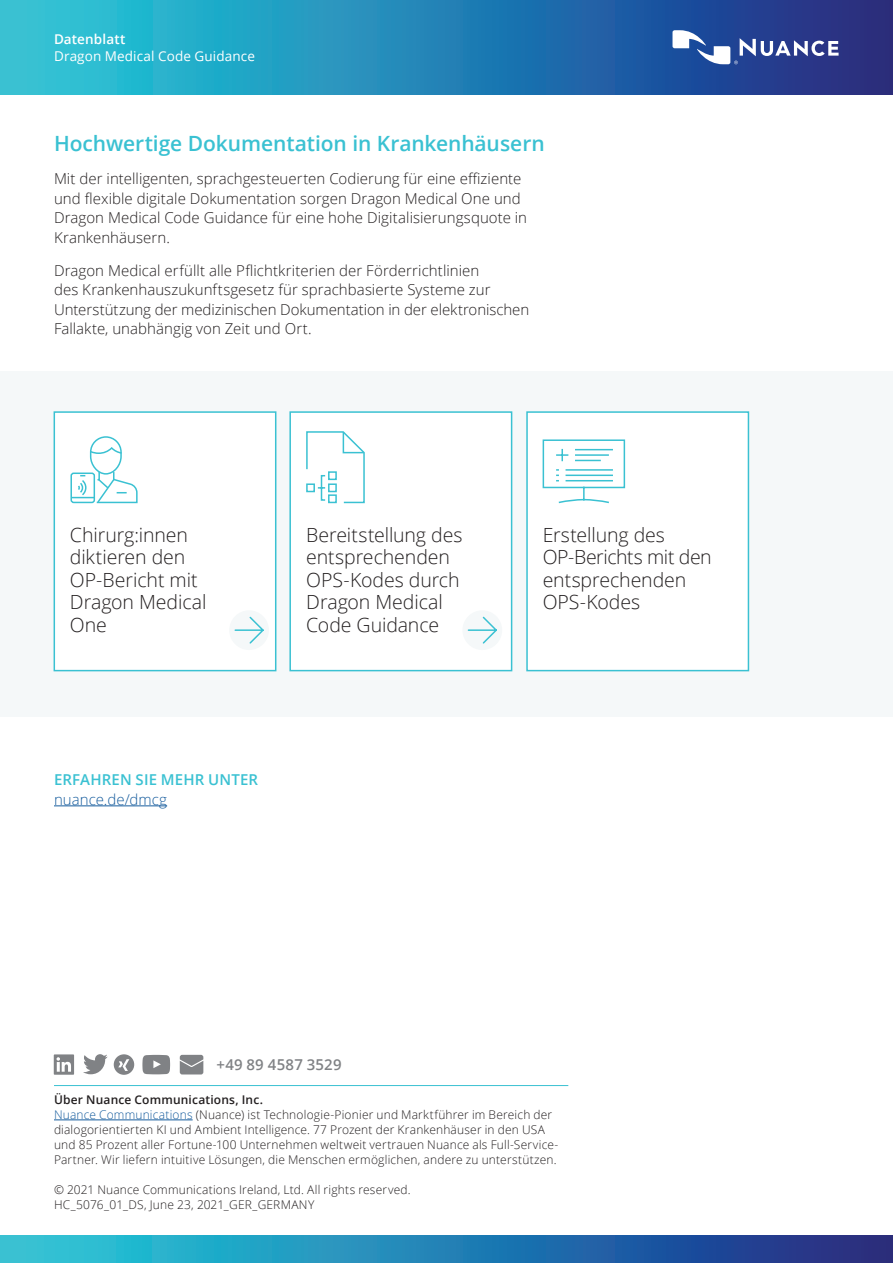
<style>
.page{position:relative;width:893px;height:1263px;background:#fff}
.page>*{position:absolute;margin:0;border:0;box-sizing:border-box;transform-origin:0 0}
.t1{font:600 21px "Open Sans";letter-spacing:-.005em;color:#3ac1d2}
.t2{font:300 19.5px/22.5px "Open Sans";letter-spacing:-.005em;color:#231f20}
.t3{font:300 15px/19.5px "Open Sans";letter-spacing:.005em;color:#231f20}
.t4{font:600 15px "Open Sans";letter-spacing:.005em;color:#3ac1d2}
.t5{font:300 15px "Open Sans";letter-spacing:.005em;color:#175d9e}
.t6{font:600 15px "Open Sans";letter-spacing:.015em;color:#808285}
.t7{font:13.5px "Open Sans";letter-spacing:.01em;color:#fff}
.t8{font:600 13.5px "Open Sans";letter-spacing:.01em;color:#fff}
.t9{font:300 12px/15px "Open Sans";letter-spacing:.015em;color:#231f20}
.s1{font-weight:600}
.s2{color:#175d9e}
</style>
<div class="page">
<svg style="left:0;top:1236px;width:893px;height:27px;background:#247db1"></svg>
<svg style="left:0;top:0;width:893px;height:94px;background:#2481b3"></svg>
<svg style="left:672px;top:30px;width:167px;height:34px"></svg>
<svg style="left:114px;top:1054px;width:20px;height:21px"></svg>
<svg style="left:54px;top:1054px;width:20px;height:21px"></svg>
<svg style="left:83px;top:1054px;width:25px;height:20px"></svg>
<svg style="left:142px;top:1055px;width:28px;height:19px"></svg>
<svg style="left:180px;top:1055px;width:23px;height:19px"></svg>
<hr style="left:54px;top:1085px;width:514px;height:1px;background:#3ac1d2">
<hr style="left:54px;top:1119px;width:139px;height:1px;background:#175d9e">
<div style="left:0;top:371px;width:893px;height:345px;background:#f5f8f9"></div>
<div style="left:54px;top:411px;width:222px;height:260px;background:#fff;border:2px solid #3ac1d2"></div>
<div style="left:289px;top:411px;width:223px;height:260px;background:#fff;border:2px solid #3ac1d2"></div>
<div style="left:526px;top:411px;width:223px;height:260px;background:#fff;border:2px solid #3ac1d2"></div>
<hr style="left:54px;top:805px;width:113px;height:1px;background:#175d9e">
<svg style="left:70px;top:436px;width:68px;height:68px"></svg>
<svg style="left:306px;top:431px;width:59px;height:73px"></svg>
<svg style="left:542px;top:439px;width:84px;height:65px"></svg>
<div style="left:462px;top:610px;width:40px;height:40px;background:#f5f8f9;border-radius:50%"></div>
<svg style="left:467px;top:616px;width:30px;height:28px"></svg>
<div style="left:229px;top:610px;width:40px;height:40px;background:#f5f8f9;border-radius:50%"></div>
<svg style="left:234px;top:616px;width:30px;height:28px"></svg>
<p class="t8" style="left:54px;top:30px;width:73px">Datenblatt</p>
<p class="t7" style="left:54px;top:47px;width:202px">Dragon Medical Code Guidance</p>
<h1 class="t1" style="left:54px;top:129px;width:492px">Hochwertige Dokumentation in Krankenhäusern</h1>
<p class="t3" style="left:54px;top:168px;width:475px">Mit der intelligenten, sprachgesteuerten Codierung für eine effiziente und flexible digitale Dokumentation sorgen Dragon Medical One und Dragon Medical Code Guidance für eine hohe Digitalisierungsquote in Krankenhäusern.</p>
<p class="t3" style="left:54px;top:260px;width:477px">Dragon Medical erfüllt alle Pflichtkriterien der Förderrichtlinien<br>des Krankenhauszukunftsgesetz für sprachbasierte Systeme zur Unterstützung der medizinischen Dokumentation in der elektronischen Fallakte, unabhängig von Zeit und Ort.</p>
<h2 class="t2" style="left:70px;top:523px;width:138px">Chirurg:innen diktieren den<br>OP-Bericht mit<br>Dragon Medical<br>One</h2>
<h2 class="t2" style="left:306px;top:523px;width:158px">Bereitstellung des entsprechenden<br>OPS-Kodes durch<br>Dragon Medical<br>Code Guidance</h2>
<h2 class="t2" style="left:543px;top:523px;width:171px">Erstellung des<br>OP-Berichts mit den entsprechenden<br>OPS-Kodes</h2>
<p class="t4" style="left:54px;top:769px;width:206px">ERFAHREN SIE MEHR UNTER</p>
<p class="t5" style="left:54px;top:789px;width:115px">nuance.de/dmcg</p>
<p class="t6" style="left:216px;top:1054px;width:127px">+49 89 4587 3529</p>
<p class="t9" style="left:54px;top:1092px;width:506px"><span class="s1">Über Nuance Communications, Inc.<br></span><span class="s2">Nuance Communications</span> (Nuance) ist Technologie-Pionier und Marktführer im Bereich der dialogorientierten KI und Ambient Intelligence. 77 Prozent der Krankenhäuser in den USA und 85 Prozent aller Fortune-100 Unternehmen weltweit vertrauen Nuance als Full-Service-Partner. Wir liefern intuitive Lösungen, die Menschen ermöglichen, andere zu unterstützen.</p>
<p class="t9" style="left:54px;top:1182px;width:358px">© 2021 Nuance Communications Ireland, Ltd. All rights reserved.<br>HC_5076_01_DS, June 23, 2021_GER_GERMANY</p>
</div>
